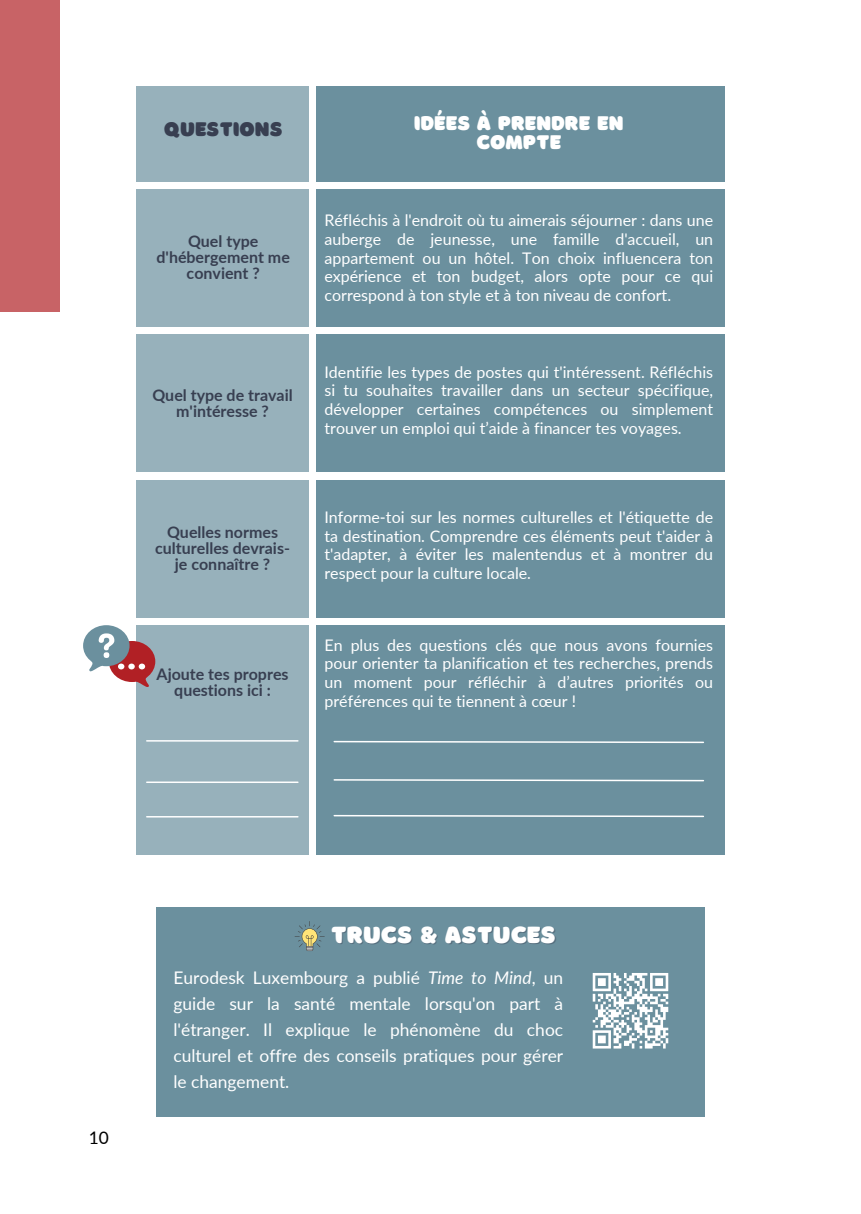
<style>
.page{position:relative;width:861px;height:1214px;background:#fff}
.page>*{position:absolute;margin:0;border:0;box-sizing:border-box;transform-origin:0 0}
.t1{font:24.4px "Borsok";color:#fff}
.t2{font:20.6px/19.6px "Borsok";color:#fff;text-align:center}
.t3{font:20.6px "Borsok";color:#383f51}
.t4{font:17.4px/26px "Lato";color:#fff;text-align:justify}
.t5{font:17.4px "Lato";color:#000}
.t6{font:16px/18.6px "Lato";color:#fff;text-align:justify}
.t7{font:700 16px/16px "Lato";color:#383f51;text-align:center}
.s1{font-style:italic}
</style>
<div class="page">
<div style="left:316px;top:86px;width:409px;height:96px;background:#6b909e"></div>
<div style="left:136px;top:86px;width:173px;height:96px;background:#97b1bb"></div>
<div style="left:136px;top:189px;width:173px;height:138px;background:#97b1bb"></div>
<div style="left:316px;top:189px;width:409px;height:138px;background:#6b909e"></div>
<div style="left:136px;top:334px;width:173px;height:138px;background:#97b1bb"></div>
<div style="left:316px;top:334px;width:409px;height:138px;background:#6b909e"></div>
<div style="left:136px;top:480px;width:173px;height:137px;background:#97b1bb"></div>
<div style="left:316px;top:480px;width:409px;height:137px;background:#6b909e"></div>
<div style="left:0;top:0;width:59px;height:312px;background:#c86366"></div>
<div style="left:136px;top:625px;width:173px;height:229px;background:#97b1bb"></div>
<div style="left:316px;top:625px;width:409px;height:229px;background:#6b909e"></div>
<hr style="left:147px;top:740px;width:151px;height:1px;background:#fff">
<hr style="left:147px;top:781px;width:151px;height:2px;background:#fff">
<hr style="left:147px;top:816px;width:151px;height:1px;background:#fff">
<svg style="left:333px;top:740px;width:371px;height:4px"></svg>
<svg style="left:333px;top:779px;width:371px;height:3px"></svg>
<svg style="left:333px;top:814px;width:371px;height:4px"></svg>
<div style="left:109px;top:641px;width:46px;height:41px;background:#b12025;border-radius:50%"></div>
<div style="left:83px;top:625px;width:47px;height:41px;background:#6b909e;border-radius:50%"></div>
<svg style="left:89px;top:633px;width:35px;height:38px"></svg>
<div style="left:128px;top:663px;width:7px;height:6px;background:#fff;border-radius:50%"></div>
<svg style="left:136px;top:663px;width:13px;height:23px"></svg>
<div style="left:156px;top:907px;width:549px;height:209px;background:#6b909e"></div>
<svg style="left:295px;top:921px;width:30px;height:30px"></svg>
<svg style="left:592px;top:973px;width:77px;height:76px"></svg>
<h2 class="t3" style="left:164px;top:117px;width:120px">QUESTIONS</h2>
<p class="t7" style="left:157px;top:233px;width:135px">Quel type d'hébergement me convient ?</p>
<h3 class="t7" style="left:152px;top:386px;width:142px">Quel type de travail m'intéresse ?</h3>
<p class="t7" style="left:155px;top:524px;width:136px">Quelles normes culturelles devrais&shy;je connaître ?</p>
<p class="t7" style="left:157px;top:665px;width:134px">Ajoute tes propres questions ici :</p>
<h3 class="t2" style="left:414px;top:113px;width:211px">IDÉES À PRENDRE EN<br>COMPTE</h3>
<h3 class="t6" style="left:324px;top:211px;width:390px">Réfléchis à l'endroit où tu aimerais séjourner : dans une auberge de jeunesse, une famille d'accueil, un appartement ou un hôtel. Ton choix influencera ton expérience et ton budget, alors opte pour ce qui correspond à ton style et à ton niveau de confort.</h3>
<p class="t6" style="left:324px;top:362px;width:390px">Identifie les types de postes qui t'intéressent. Réfléchis si tu souhaites travailler dans un secteur spécifique, développer certaines compétences ou simplement trouver un emploi qui t’aide à financer tes voyages.</p>
<p class="t6" style="left:324px;top:507px;width:390px">Informe-toi sur les normes culturelles et l'étiquette de ta destination. Comprendre ces éléments peut t'aider à t'adapter, à éviter les malentendus et à montrer du respect pour la culture locale.</p>
<h3 class="t6" style="left:324px;top:635px;width:390px">En plus des questions clés que nous avons fournies pour orienter ta planification et tes recherches, prends un moment pour réfléchir à d’autres priorités ou préférences qui te tiennent à cœur !</h3>
<h2 class="t5" style="left:89px;top:1127px;width:22px">10</h2>
<p class="t1" style="left:331px;top:920px;width:227px">TRUCS &amp; ASTUCES</p>
<p class="t4" style="left:173px;top:964px;width:391px">Eurodesk Luxembourg a publié <span class="s1">Time to Mind</span>, un guide sur la santé mentale lorsqu'on part à l'étranger. Il explique le phénomène du choc culturel et offre des conseils pratiques pour gérer le changement.</p>
</div>
